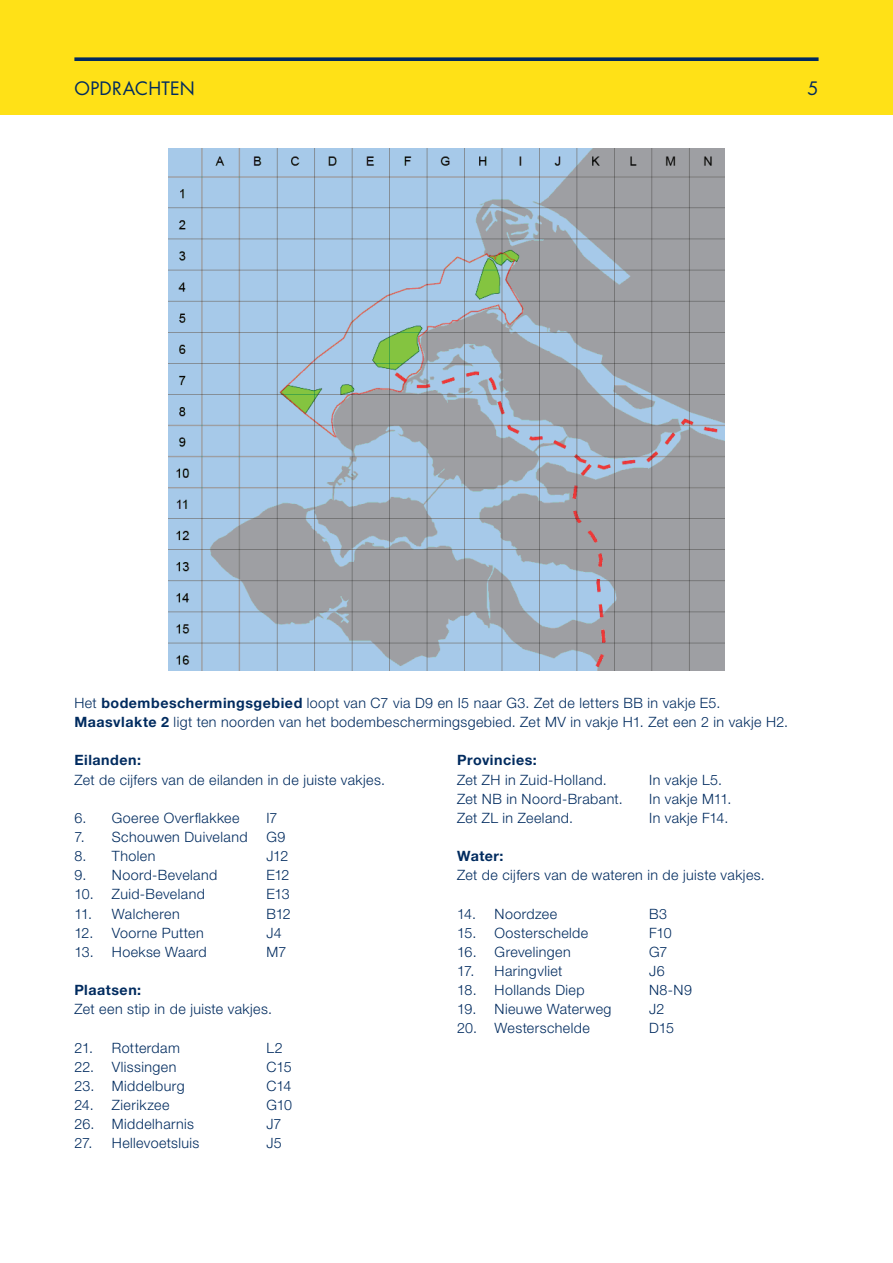
<style>
.page{position:relative;width:893px;height:1263px;background:#fff}
.page>*{position:absolute;margin:0;border:0;box-sizing:border-box;transform-origin:0 0}
.t1{font:18px "Futura Std";letter-spacing:.015em;color:#002b5f}
.t2{font:300 14.25px/19.2px "Helvetica Neue LT Std";letter-spacing:.03em;color:#002b5f}
.t3{font:700 14.25px "Helvetica Neue LT Std";letter-spacing:.035em;color:#002b5f}
.s1{font-weight:700}
</style>
<div class="page">
<div style="left:0;top:0;width:893px;height:115px;background:#ffe117"></div>
<svg style="left:74px;top:57px;width:745px;height:4px;background:#1a3d57"></svg>
<img style="left:169px;top:149px;width:555px;height:521px">
<p class="t1" style="left:74px;top:77px;width:122px">OPDRACHTEN</p>
<p class="t1" style="left:807px;top:77px;width:13px">5</p>
<p class="t2" style="left:74px;top:693px;width:715px">Het <span class="s1">bodembeschermingsgebied</span> loopt van C7 via D9 en I5 naar G3. Zet de letters BB in vakje E5.<br><span class="s1">Maasvlakte 2</span> ligt ten noorden van het bodembeschermingsgebied. Zet MV in vakje H1. Zet een 2 in vakje H2.</p>
<p class="t3" style="left:74px;top:751px;width:68px">Eilanden:</p>
<p class="t2" style="left:74px;top:770px;width:312px">Zet de cijfers van de eilanden in de juiste vakjes.</p>
<p class="t2" style="left:74px;top:808px;width:167px">6. Goeree Overflakkee</p>
<p class="t2" style="left:266px;top:808px;width:13px">I7</p>
<p class="t2" style="left:74px;top:827px;width:175px">7. Schouwen Duiveland</p>
<p class="t2" style="left:266px;top:827px;width:20px">G9</p>
<p class="t2" style="left:74px;top:846px;width:82px">8. Tholen</p>
<p class="t2" style="left:266px;top:846px;width:24px">J12</p>
<p class="t2" style="left:74px;top:865px;width:144px">9. Noord-Beveland</p>
<p class="t2" style="left:266px;top:865px;width:25px">E12</p>
<p class="t2" style="left:74px;top:884px;width:132px">10. Zuid-Beveland</p>
<p class="t2" style="left:266px;top:884px;width:25px">E13</p>
<p class="t2" style="left:74px;top:903px;width:107px">11. Walcheren</p>
<p class="t2" style="left:266px;top:903px;width:26px">B12</p>
<p class="t2" style="left:74px;top:923px;width:131px">12. Voorne Putten</p>
<p class="t2" style="left:266px;top:923px;width:17px">J4</p>
<p class="t2" style="left:74px;top:942px;width:134px">13. Hoekse Waard</p>
<p class="t2" style="left:266px;top:942px;width:21px">M7</p>
<p class="t3" style="left:74px;top:981px;width:68px">Plaatsen:</p>
<p class="t2" style="left:74px;top:999px;width:199px">Zet een stip in de juiste vakjes.</p>
<p class="t2" style="left:74px;top:1037px;width:107px">21. Rotterdam</p>
<p class="t2" style="left:266px;top:1037px;width:18px">L2</p>
<p class="t2" style="left:74px;top:1057px;width:104px">22. Vlissingen</p>
<p class="t2" style="left:266px;top:1057px;width:27px">C15</p>
<p class="t2" style="left:74px;top:1076px;width:112px">23. Middelburg</p>
<p class="t2" style="left:266px;top:1076px;width:27px">C14</p>
<p class="t2" style="left:74px;top:1095px;width:96px">24. Zierikzee</p>
<p class="t2" style="left:266px;top:1095px;width:27px">G10</p>
<p class="t2" style="left:74px;top:1114px;width:121px">26. Middelharnis</p>
<p class="t2" style="left:266px;top:1114px;width:17px">J7</p>
<p class="t2" style="left:74px;top:1133px;width:127px">27. Hellevoetsluis</p>
<p class="t2" style="left:266px;top:1133px;width:17px">J5</p>
<p class="t3" style="left:457px;top:751px;width:81px">Provincies:</p>
<p class="t2" style="left:457px;top:770px;width:151px">Zet ZH in Zuid-Holland.</p>
<p class="t2" style="left:649px;top:770px;width:74px">In vakje L5.</p>
<p class="t2" style="left:457px;top:789px;width:167px">Zet NB in Noord-Brabant.</p>
<p class="t2" style="left:649px;top:789px;width:84px">In vakje M11.</p>
<p class="t2" style="left:457px;top:808px;width:118px">Zet ZL in Zeeland.</p>
<p class="t2" style="left:649px;top:808px;width:81px">In vakje F14.</p>
<p class="t3" style="left:457px;top:847px;width:48px">Water:</p>
<p class="t2" style="left:457px;top:865px;width:309px">Zet de cijfers van de wateren in de juiste vakjes.</p>
<p class="t2" style="left:457px;top:903px;width:101px">14. Noordzee</p>
<p class="t2" style="left:649px;top:903px;width:19px">B3</p>
<p class="t2" style="left:457px;top:923px;width:133px">15. Oosterschelde</p>
<p class="t2" style="left:649px;top:923px;width:24px">F10</p>
<p class="t2" style="left:457px;top:942px;width:115px">16. Grevelingen</p>
<p class="t2" style="left:649px;top:942px;width:20px">G7</p>
<p class="t2" style="left:457px;top:961px;width:107px">17. Haringvliet</p>
<p class="t2" style="left:649px;top:961px;width:17px">J6</p>
<p class="t2" style="left:457px;top:980px;width:129px">18. Hollands Diep</p>
<p class="t2" style="left:649px;top:980px;width:44px">N8-N9</p>
<p class="t2" style="left:457px;top:999px;width:156px">19. Nieuwe Waterweg</p>
<p class="t2" style="left:649px;top:999px;width:17px">J2</p>
<p class="t2" style="left:457px;top:1018px;width:134px">20. Westerschelde</p>
<p class="t2" style="left:649px;top:1018px;width:26px">D15</p>
</div>
